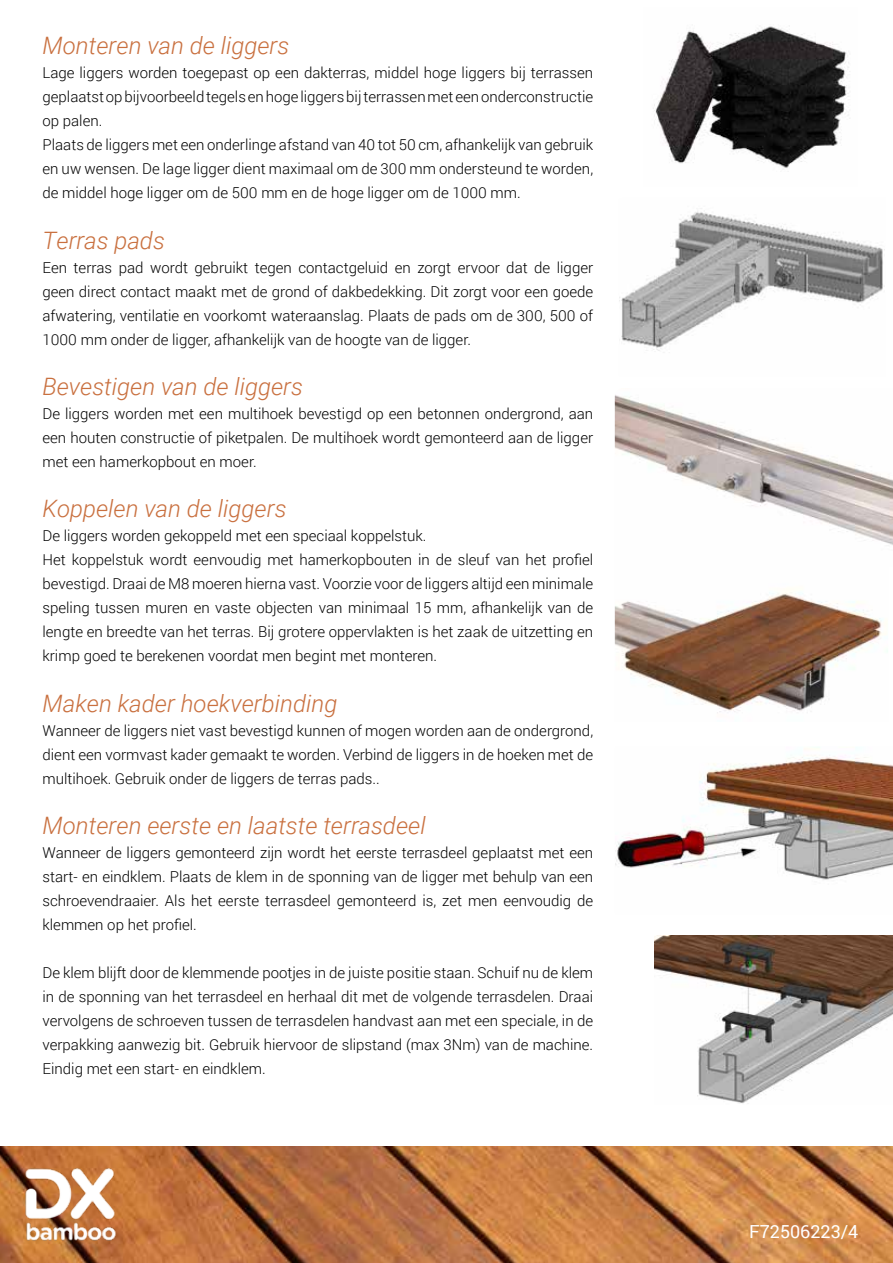
<style>
.page{position:relative;width:893px;height:1263px;background:#fff}
.page>*{position:absolute;margin:0;border:0;box-sizing:border-box;transform-origin:0 0}
.t1{font:italic 300 24px "Roboto";color:#c9703f}
.t2{font:18px "Roboto";color:#fff}
.t3{font:300 15px/24px "Roboto";color:#000;text-align:justify}
</style>
<div class="page">
<img style="left:0;top:1146px;width:893px;height:117px">
<img style="left:11px;top:1162px;width:137px;height:85px">
<img style="left:615px;top:592px;width:273px;height:121px">
<img style="left:653px;top:25px;width:196px;height:143px">
<img style="left:615px;top:747px;width:278px;height:133px">
<img style="left:619px;top:208px;width:266px;height:143px">
<img style="left:615px;top:395px;width:278px;height:150px">
<img style="left:655px;top:935px;width:238px;height:169px">
<h1 class="t1" style="left:43px;top:29px;width:248px">Monteren van de liggers</h1>
<p class="t3" style="left:43px;top:60px;width:552px;text-align:left">Lage liggers worden toegepast op een dakterras, middel hoge liggers bij terrassen geplaatst op bijvoorbeeld tegels en hoge liggers bij terrassen met een onderconstructie op palen.<br>Plaats de liggers met een onderlinge afstand van 40 tot 50 cm, afhankelijk van gebruik en uw wensen. De lage ligger dient maximaal om de 300 mm ondersteund te worden, de middel hoge ligger om de 500 mm en de hoge ligger om de 1000 mm.</p>
<h1 class="t1" style="left:43px;top:223px;width:124px">Terras pads</h1>
<p class="t3" style="left:43px;top:255px;width:552px">Een terras pad wordt gebruikt tegen contactgeluid en zorgt ervoor dat de ligger geen direct contact maakt met de grond of dakbedekking. Dit zorgt voor een goede afwatering, ventilatie en voorkomt wateraanslag. Plaats de pads om de 300, 500 of 1000 mm onder de ligger, afhankelijk van de hoogte van de ligger.</p>
<h1 class="t1" style="left:43px;top:370px;width:262px">Bevestigen van de liggers</h1>
<p class="t3" style="left:43px;top:401px;width:552px">De liggers worden met een multihoek bevestigd op een betonnen ondergrond, aan een houten constructie of piketpalen. De multihoek wordt gemonteerd aan de ligger met een hamerkopbout en moer.</p>
<h1 class="t1" style="left:43px;top:492px;width:246px">Koppelen van de liggers</h1>
<p class="t3" style="left:43px;top:524px;width:552px;text-align:left">De liggers worden gekoppeld met een speciaal koppelstuk.<br>Het koppelstuk wordt eenvoudig met hamerkopbouten in de sleuf van het profiel bevestigd. Draai de M8 moeren hierna vast. Voorzie voor de liggers altijd een minimale speling tussen muren en vaste objecten van minimaal 15 mm, afhankelijk van de lengte en breedte van het terras. Bij grotere oppervlakten is het zaak de uitzetting en krimp goed te berekenen voordat men begint met monteren.</p>
<h1 class="t1" style="left:43px;top:686px;width:296px">Maken kader hoekverbinding</h1>
<p class="t3" style="left:43px;top:718px;width:552px">Wanneer de liggers niet vast bevestigd kunnen of mogen worden aan de ondergrond, dient een vormvast kader gemaakt te worden. Verbind de liggers in de hoeken met de multihoek. Gebruik onder de liggers de terras pads..</p>
<h1 class="t1" style="left:43px;top:809px;width:385px">Monteren eerste en laatste terrasdeel</h1>
<p class="t3" style="left:43px;top:840px;width:552px">Wanneer de liggers gemonteerd zijn wordt het eerste terrasdeel geplaatst met een start- en eindklem. Plaats de klem in de sponning van de ligger met behulp van een schroevendraaier. Als het eerste terrasdeel gemonteerd is, zet men eenvoudig de klemmen op het profiel.</p>
<p class="t3" style="left:43px;top:960px;width:552px">De klem blijft door de klemmende pootjes in de juiste positie staan. Schuif nu de klem in de sponning van het terrasdeel en herhaal dit met de volgende terrasdelen. Draai vervolgens de schroeven tussen de terrasdelen handvast aan met een speciale, in de verpakking aanwezig bit. Gebruik hiervoor de slipstand (max 3Nm) van de machine.<br>Eindig met een start- en eindklem.</p>
<p class="t2" style="left:749px;top:1219px;width:111px">F72506223/4</p>
</div>
